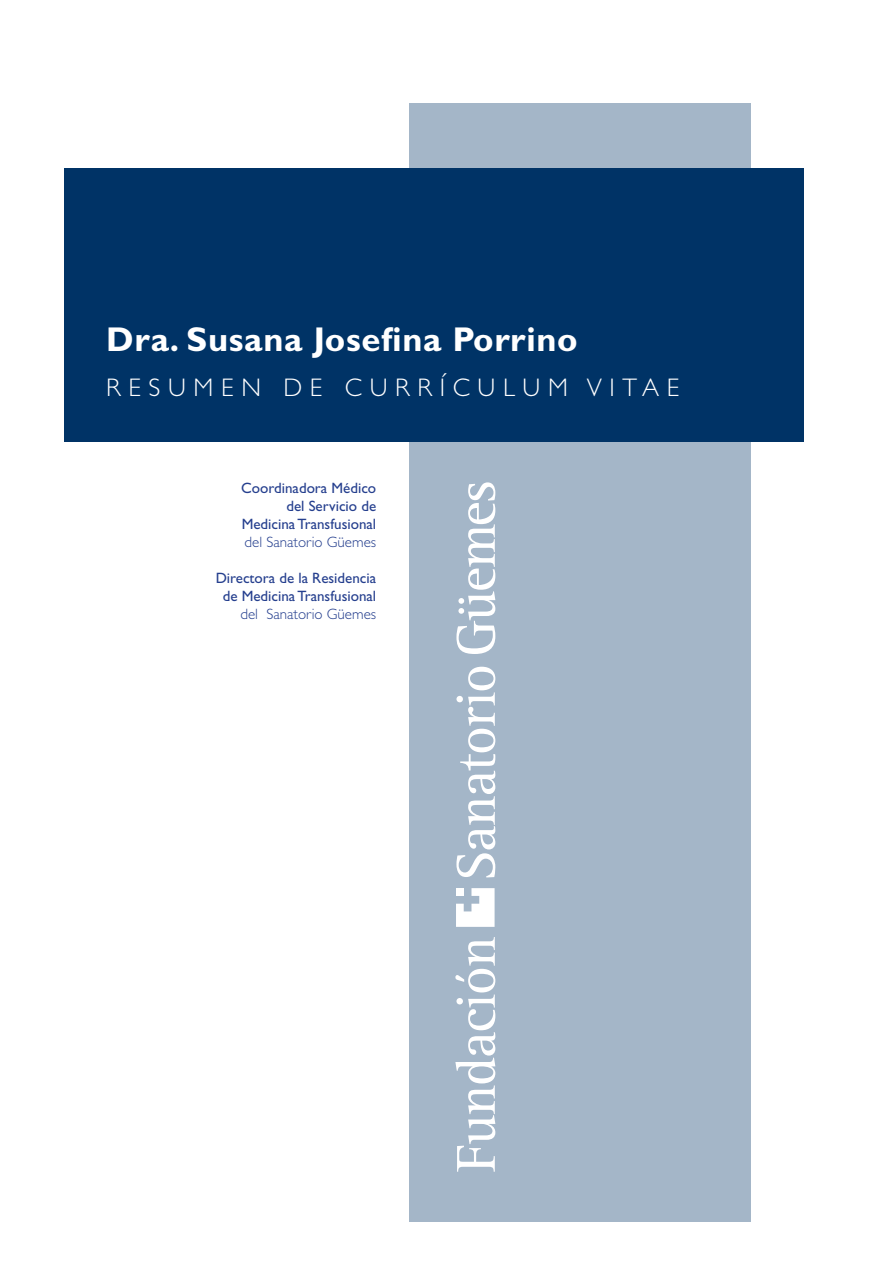
<style>
.page{position:relative;width:893px;height:1263px;background:#fff}
.page>*{position:absolute;margin:0;border:0;box-sizing:border-box;transform-origin:0 0}
.texto{font:700 34.5px "Gill Sans";letter-spacing:.02em;color:#fff}
.texto-2{font:300 25.5px "Gill Sans";letter-spacing:.3em;color:#fff}
.texto-3{font:15px "Gill Sans";color:#253f8e}
.texto-4{font:300 15px "Gill Sans";color:#253f8e}
</style>
<div class="page">
<div style="left:409px;top:103px;width:341px;height:1118px;background:#a4b6c8"></div>
<div style="left:64px;top:169px;width:740px;height:273px;background:#036"></div>
<svg style="left:456px;top:888px;width:39px;height:39px"></svg>
<svg style="left:456px;top:667px;width:39px;height:210px"></svg>
<svg style="left:456px;top:482px;width:39px;height:172px"></svg>
<svg style="left:455px;top:937px;width:40px;height:235px"></svg>
<p class="texto" style="left:106px;top:319px;width:473px">Dra. Susana Josefina Porrino</p>
<p class="texto-2" style="left:106px;top:373px;width:575px">RESUMEN DE CURRÍCULUM VITAE</p>
<p class="texto-3" style="left:241px;top:479px;width:136px">Coordinadora Médico</p>
<p class="texto-3" style="left:286px;top:497px;width:91px">del Servicio de</p>
<p class="texto-3" style="left:242px;top:515px;width:136px">Medicina Transfusional</p>
<p class="texto-4" style="left:245px;top:533px;width:133px">del Sanatorio Güemes</p>
<p class="texto-3" style="left:216px;top:569px;width:162px">Directora de la Residencia</p>
<p class="texto-3" style="left:223px;top:587px;width:155px">de Medicina Transfusional</p>
<p class="texto-4" style="left:240px;top:605px;width:137px">del Sanatorio Güemes</p>
</div>
